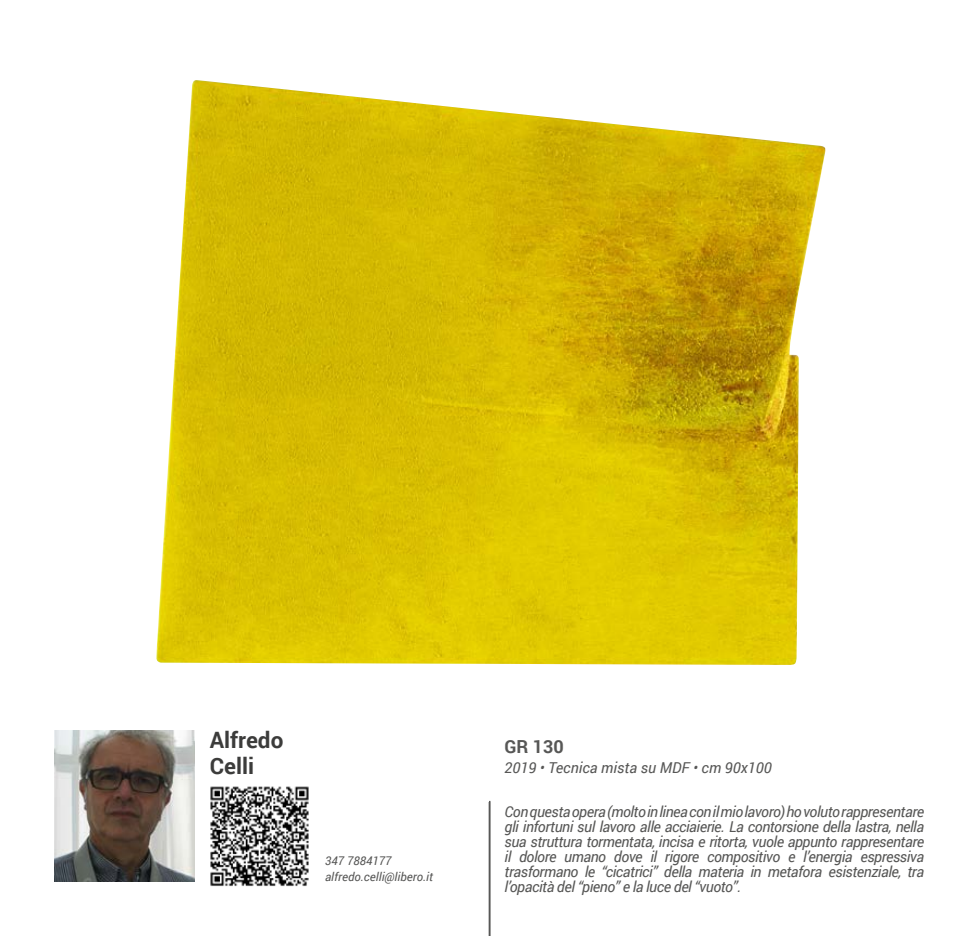
<style>
.page{position:relative;width:978px;height:936px;background:#fff}
.page>*{position:absolute;margin:0;border:0;box-sizing:border-box;transform-origin:0 0}
.t1{font:700 22.5px/26.5px "Roboto";color:#3c3c3b}
.t2{font:700 18px "Roboto";color:#575756}
.t3{font:italic 15px/15px "Roboto";letter-spacing:-.03em;color:#575756;text-align:justify}
.t4{font:italic 15px "Roboto";color:#575756}
.t5{font:italic 12px/16px "Roboto";color:#575756}
</style>
<div class="page">
<img style="left:54px;top:730px;width:141px;height:151px">
<img style="left:156px;top:80px;width:670px;height:585px">
<hr style="left:489px;top:800px;width:1px;height:135px;background:#575756">
<img style="left:210px;top:786px;width:99px;height:101px">
<h1 class="t1" style="left:210px;top:725px;width:75px">Alfredo<br>Celli</h1>
<p class="t2" style="left:505px;top:733px;width:61px">GR 130</p>
<p class="t4" style="left:505px;top:757px;width:269px">2019 • Tecnica mista su MDF • cm 90x100</p>
<p class="t3" style="left:505px;top:803px;width:421px">Con questa opera (molto in linea con il mio lavoro) ho voluto rappresentare gli infortuni sul lavoro alle acciaierie. La contorsione della lastra, nella sua struttura tormentata, incisa e ritorta, vuole appunto rappresentare il dolore umano dove il rigore compositivo e l’energia espressiva trasformano le “cicatrici” della materia in metafora esistenziale, tra l’opacità del “pieno” e la luce del “vuoto”.</p>
<p class="t5" style="left:325px;top:851px;width:110px">347 7884177 alfredo.celli@libero.it</p>
</div>
